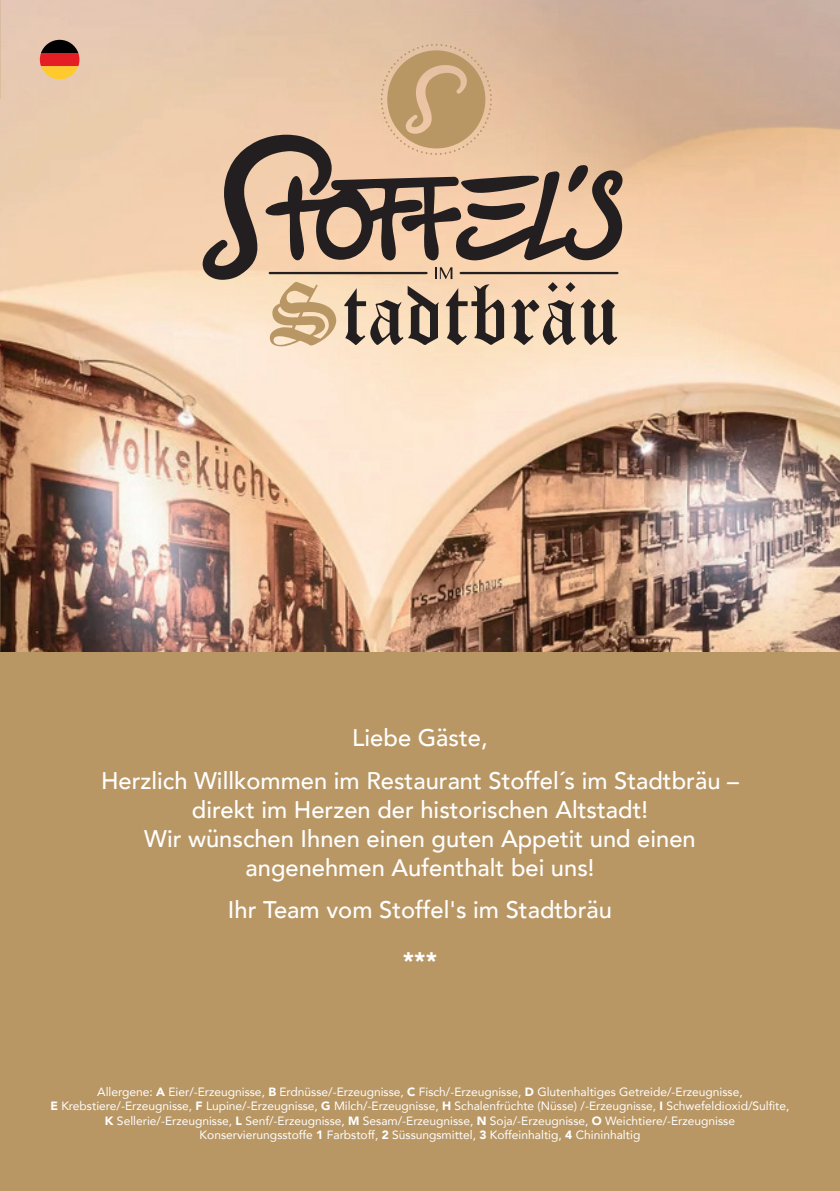
<style>
.page{position:relative;width:840px;height:1191px;background:#fff}
.page>*{position:absolute;margin:0;border:0;box-sizing:border-box;transform-origin:0 0}
.t1{font:500 24px/28.8px "Avenir";color:#fff;text-align:center}
.t2{font:900 24px "Avenir";color:#fff}
.t3{font:12px/14.4px "Avenir";color:#fff;text-align:center}
.s1{font-weight:900}
</style>
<div class="page">
<img style="left:0;top:0;width:839px;height:652px">
<div style="left:0;top:652px;width:839px;height:539px;background:#b99764"></div>
<svg style="left:40px;top:40px;width:39px;height:39px"></svg>
<svg style="left:202px;top:44px;width:420px;height:302px"></svg>
<hr style="left:269px;top:272px;width:157px;height:2px;background:#231f20">
<hr style="left:460px;top:272px;width:157px;height:2px;background:#231f20">
<h1 class="t1" style="left:101px;top:715px;width:639px;line-height:42.8px">Liebe Gäste,<br>Herzlich Willkommen im Restaurant Stoffel´s im Stadtbräu –</h1>
<h1 class="t1" style="left:144px;top:794px;width:552px">direkt im Herzen der historischen Altstadt!<br>Wir wünschen Ihnen einen guten Appetit und einen angenehmen Aufenthalt bei uns!</h1>
<h1 class="t1" style="left:228px;top:894px;width:385px">Ihr Team vom Stoffel's im Stadtbräu</h1>
<h1 class="t2" style="left:402px;top:940px;width:36px">***</h1>
<p class="t3" style="left:50px;top:1084px;width:740px">Allergene: <span class="s1">A</span> Eier/-Erzeugnisse, <span class="s1">B</span> Erdnüsse/-Erzeugnisse, <span class="s1">C</span> Fisch/-Erzeugnisse, <span class="s1">D</span> Glutenhaltiges Getreide/-Erzeugnisse,<br><span class="s1">E</span> Krebstiere/-Erzeugnisse, <span class="s1">F</span> Lupine/-Erzeugnisse, <span class="s1">G</span> Milch/-Erzeugnisse, <span class="s1">H</span> Schalenfrüchte (Nüsse) /-Erzeugnisse, <span class="s1">I</span> Schwefeldioxid/Sulfite, <span class="s1">K</span> Sellerie/-Erzeugnisse, <span class="s1">L</span> Senf/-Erzeugnisse, <span class="s1">M</span> Sesam/-Erzeugnisse, <span class="s1">N</span> Soja/-Erzeugnisse, <span class="s1">O</span> Weichtiere/-Erzeugnisse Konservierungsstoffe <span class="s1">1</span> Farbstoff, <span class="s1">2</span> Süssungsmittel, <span class="s1">3</span> Koffeinhaltig, <span class="s1">4</span> Chininhaltig</p>
</div>
